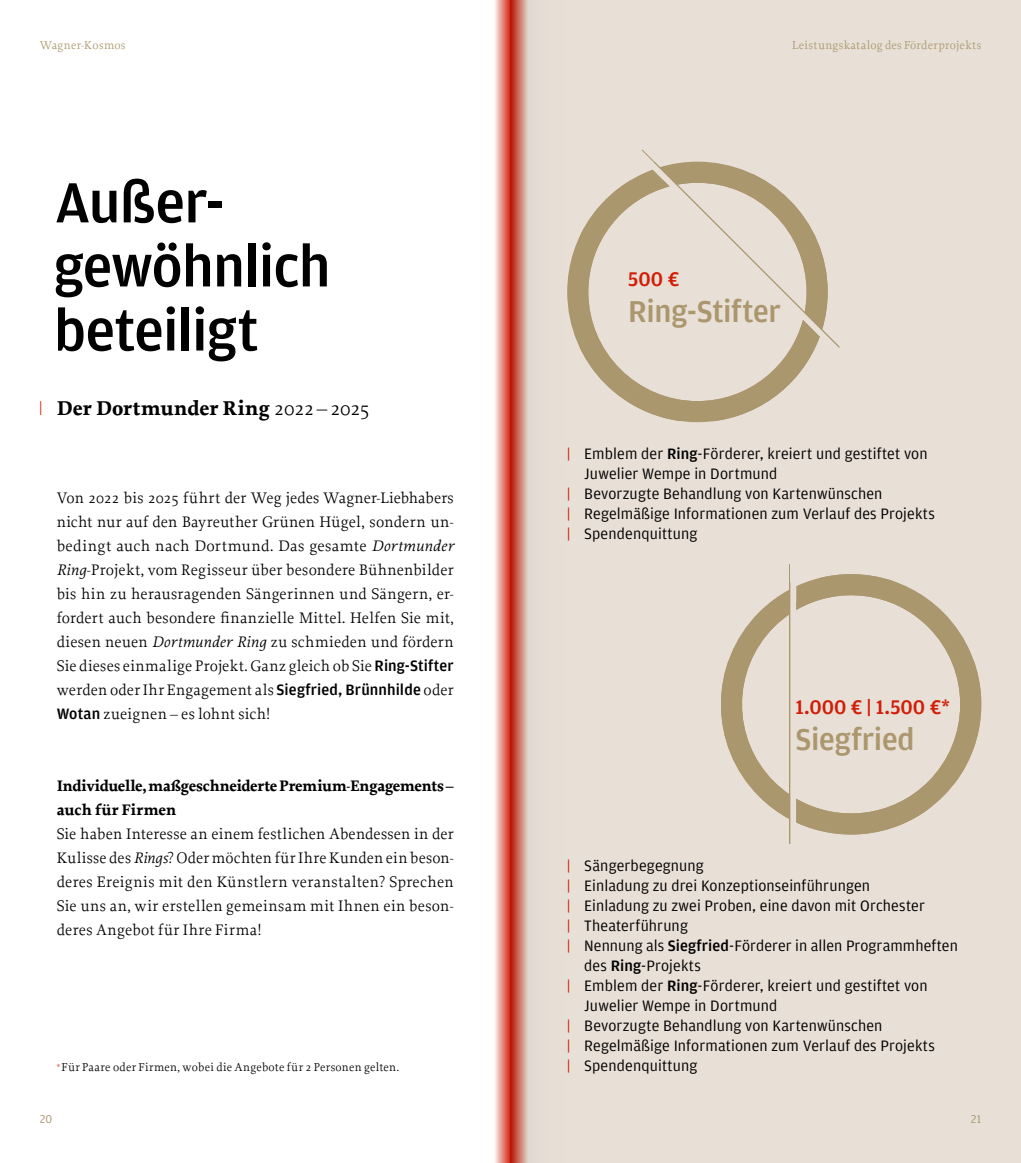
<style>
.page{position:relative;width:1021px;height:1163px;background:#fff}
.page>*{position:absolute;margin:0;border:0;box-sizing:border-box;transform-origin:0 0}
.t1{font:500 60px/64px "Amplitude";letter-spacing:-.015em;color:#000}
.t2{font:500 32px "Amplitude";letter-spacing:-.01em;color:#ab976e}
.t3{font:700 21px "Proforma";letter-spacing:.005em;color:#000}
.t4{font:500 21px "Amplitude";color:#d21d07}
.t5{font:16px/24px "Proforma";letter-spacing:.02em;color:#000;text-align:justify}
.t6{font:16px "Amplitude";letter-spacing:.01em;color:#000}
.t7{font:700 16px/24px "Proforma";letter-spacing:-.015em;color:#000}
.t8{font:12px "Proforma";letter-spacing:.025em;color:#000}
.t9{font:12px "Proforma";letter-spacing:.025em;color:#ab976e}
.t10{font:12px "Amplitude";color:#ab976e}
.s1{font-weight:400;font-size:20px;color:#d21d07}
.s2{font-weight:400}
.s3{font-style:italic}
.s4{font-family:"Amplitude";font-weight:500}
.s5{color:#d21d07}
.s6{font-weight:500}
</style>
<div class="page">
<div style="left:510px;top:0;width:510px;height:1162px;background:#e8e0d7"></div>
<svg style="left:495px;top:0;width:15px;height:1162px"></svg>
<svg style="left:591px;top:181px;width:225px;height:240px"></svg>
<svg style="left:641px;top:149px;width:198px;height:198px"></svg>
<svg style="left:796px;top:574px;width:186px;height:261px"></svg>
<hr style="left:789px;top:564px;width:1px;height:279px;background:#ab976e">
<svg style="left:721px;top:590px;width:68px;height:229px"></svg>
<svg style="left:510px;top:0;width:81px;height:1162px"></svg>
<p class="t9" style="left:40px;top:37px;width:87px">Wagner-Kosmos</p>
<h1 class="t1" style="left:54px;top:171px;width:278px">Außer&shy;gewöhnlich beteiligt</h1>
<h3 class="t3" style="left:40px;top:394px;width:332px"><span class="s1">|</span> Der Dortmunder Ring <span class="s2">2022 –2025</span></h3>
<p class="t5" style="left:57px;top:485px;width:398px">Von 2022 bis 2025 führt der Weg jedes Wagner-Liebhabers nicht nur auf den Bayreuther Grünen Hügel, sondern un&shy;bedingt auch nach Dortmund. Das gesamte <span class="s3">Dortmunder Ring</span>-Projekt, vom Regisseur über besondere Bühnenbilder bis hin zu herausragenden Sängerinnen und Sängern, er&shy;fordert auch besondere finanzielle Mittel. Helfen Sie mit, diesen neuen <span class="s3">Dortmunder Ring</span> zu schmieden und fördern Sie dieses einmalige Projekt.Ganz gleich ob Sie <span class="s4">Ring-Stifter </span>werden oderIhr Engagement als <span class="s4">Siegfried, Brünnhilde</span> oder <span class="s4">Wotan</span> zueignen – es lohnt sich!</p>
<p class="t7" style="left:57px;top:773px;width:398px">Individuelle, maßgeschneiderte Premium-Engagements – auch für Firmen</p>
<p class="t5" style="left:57px;top:821px;width:398px">Sie haben Interesse an einem festlichen Abendessen in der Kulisse des <span class="s3">Rings</span>? Oder möchten fürIhreKunden ein beson&shy;deres Ereignis mit den Künstlern veranstalten? Sprechen Sie uns an, wir erstellen gemeinsam mit Ihnen ein beson&shy;deres Angebot für Ihre Firma!</p>
<p class="t8" style="left:57px;top:1059px;width:344px"><sup>*</sup> Für Paare oder Firmen, wobei die Angebote für 2 Personen gelten.</p>
<p class="t9" style="left:792px;top:37px;width:191px">Leistungskatalog des Förderprojekts</p>
<h3 class="t4" style="left:628px;top:268px;width:53px">500 €</h3>
<h2 class="t2" style="left:628px;top:294px;width:154px">Ring-Stifter</h2>
<p class="t6" style="left:567px;top:444px;width:362px"><span class="s5">|</span> Emblem der <span class="s6">Ring</span>-Förderer, kreiert und gestiftet von</p>
<p class="t6" style="left:584px;top:464px;width:195px">Juwelier Wempe in Dortmund</p>
<p class="t6" style="left:567px;top:484px;width:317px"><span class="s5">|</span> Bevorzugte Behandlung von Kartenwünschen</p>
<p class="t6" style="left:567px;top:504px;width:369px"><span class="s5">|</span> Regelmäßige Informationen zum Verlauf des Projekts</p>
<p class="t6" style="left:567px;top:524px;width:132px"><span class="s5">|</span> Spendenquittung</p>
<h3 class="t4" style="left:795px;top:695px;width:156px">1.000 € | 1.500 €*</h3>
<h2 class="t2" style="left:795px;top:721px;width:121px">Siegfried</h2>
<p class="t6" style="left:567px;top:856px;width:138px"><span class="s5">|</span> Sängerbegegnung</p>
<p class="t6" style="left:567px;top:876px;width:304px"><span class="s5">|</span> Einladung zu drei Konzeptionseinführungen</p>
<p class="t6" style="left:567px;top:896px;width:359px"><span class="s5">|</span> Einladung zu zwei Proben, eine davon mit Orchester</p>
<p class="t6" style="left:567px;top:916px;width:122px"><span class="s5">|</span> Theaterführung</p>
<p class="t6" style="left:567px;top:936px;width:392px"><span class="s5">|</span> Nennung als <span class="s6">Siegfried</span>-Förderer in allen Programmheften</p>
<p class="t6" style="left:584px;top:956px;width:118px">des <span class="s6">Ring</span>-Projekts</p>
<p class="t6" style="left:567px;top:976px;width:362px"><span class="s5">|</span> Emblem der <span class="s6">Ring</span>-Förderer, kreiert und gestiftet von</p>
<p class="t6" style="left:584px;top:996px;width:195px">Juwelier Wempe in Dortmund</p>
<p class="t6" style="left:567px;top:1016px;width:317px"><span class="s5">|</span> Bevorzugte Behandlung von Kartenwünschen</p>
<p class="t6" style="left:567px;top:1036px;width:369px"><span class="s5">|</span> Regelmäßige Informationen zum Verlauf des Projekts</p>
<p class="t6" style="left:567px;top:1056px;width:132px"><span class="s5">|</span> Spendenquittung</p>
<p class="t10" style="left:40px;top:1112px;width:14px">20</p>
<p class="t10" style="left:970px;top:1112px;width:12px">21</p>
</div>
